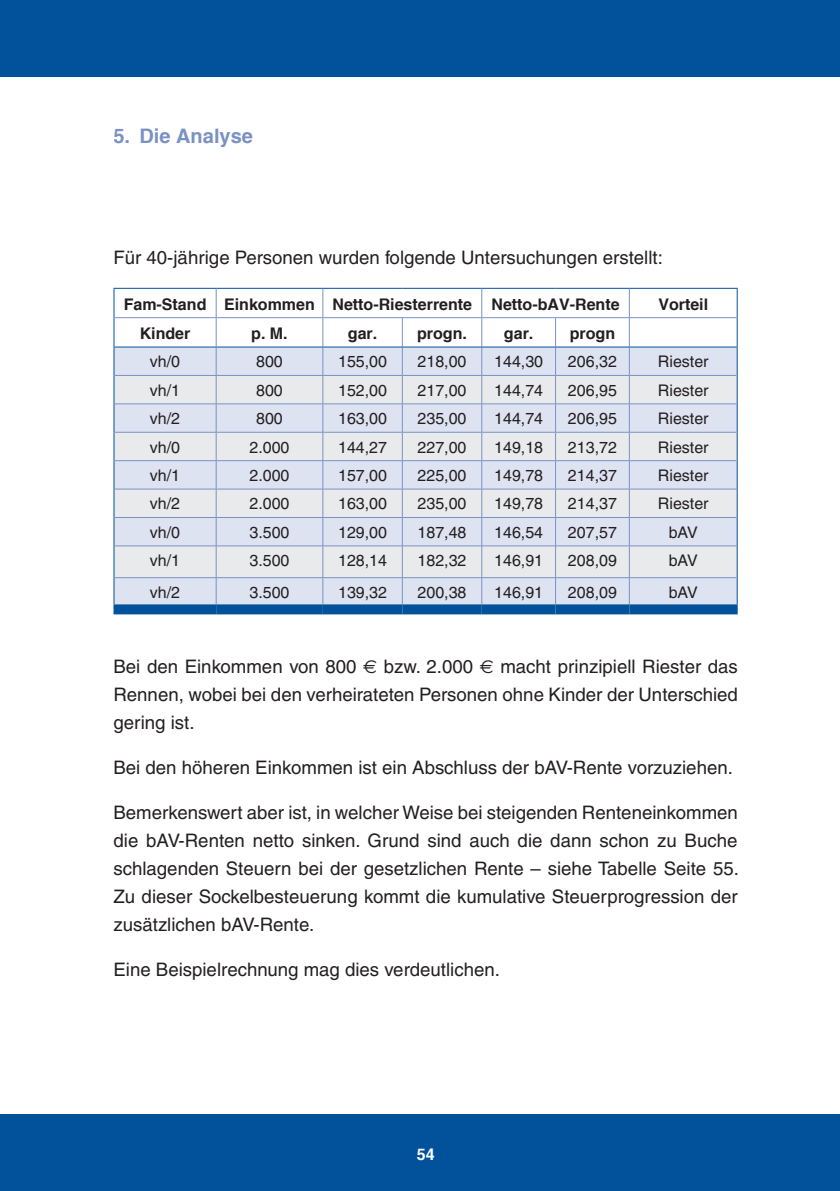
<style>
.page{position:relative;width:840px;height:1191px;background:#fff}
.page>*{position:absolute;margin:0;border:0;box-sizing:border-box;transform-origin:0 0}
.t1{font:700 20px "Helvetica";color:#7b91c4}
.t2{font:18.6px/28px "Helvetica";color:#231f20;text-align:justify}
.t3{font:16px "Helvetica";color:#231f20}
.t4{font:700 16px "Helvetica";color:#231f20}
.t5{font:700 16px "Helvetica";color:#fff}
.s1{font-family:"Euro Sans"}
</style>
<div class="page">
<div style="left:0;top:0;width:839px;height:76px;background:#01529b"></div>
<div style="left:0;top:1114px;width:839px;height:77px;background:#01529b"></div>
<div style="left:114px;top:578px;width:622px;height:26px;background:#dee3f1"></div>
<div style="left:114px;top:546px;width:622px;height:31px;background:#e9eaeb"></div>
<hr style="left:113px;top:546px;width:1px;height:31px;background:#01529b">
<hr style="left:736px;top:546px;width:1px;height:31px;background:#01529b">
<svg style="left:113px;top:577px;width:1px;height:27px"></svg>
<svg style="left:736px;top:577px;width:1px;height:27px"></svg>
<svg style="left:113px;top:288px;width:624px;height:258px"></svg>
<hr style="left:216px;top:546px;width:1px;height:31px;background:#7b91c4">
<hr style="left:322px;top:546px;width:1px;height:31px;background:#7b91c4">
<hr style="left:402px;top:546px;width:1px;height:31px;background:#7b91c4">
<hr style="left:481px;top:546px;width:1px;height:31px;background:#7b91c4">
<hr style="left:555px;top:546px;width:1px;height:31px;background:#7b91c4">
<hr style="left:628px;top:546px;width:1px;height:31px;background:#7b91c4">
<svg style="left:216px;top:578px;width:1px;height:26px"></svg>
<svg style="left:322px;top:578px;width:1px;height:26px"></svg>
<svg style="left:402px;top:578px;width:1px;height:26px"></svg>
<svg style="left:481px;top:578px;width:1px;height:26px"></svg>
<svg style="left:555px;top:578px;width:1px;height:26px"></svg>
<svg style="left:628px;top:578px;width:1px;height:26px"></svg>
<hr style="left:113px;top:346px;width:103px;height:1px;background:#01529b">
<hr style="left:216px;top:346px;width:107px;height:1px;background:#01529b">
<hr style="left:323px;top:346px;width:79px;height:1px;background:#01529b">
<hr style="left:402px;top:346px;width:79px;height:1px;background:#01529b">
<hr style="left:481px;top:346px;width:74px;height:1px;background:#01529b">
<hr style="left:555px;top:346px;width:74px;height:1px;background:#01529b">
<hr style="left:629px;top:346px;width:108px;height:1px;background:#01529b">
<div style="left:113px;top:604px;width:103px;height:10px;background:#01529b"></div>
<div style="left:216px;top:604px;width:107px;height:10px;background:#01529b"></div>
<div style="left:323px;top:604px;width:79px;height:10px;background:#01529b"></div>
<div style="left:402px;top:604px;width:79px;height:10px;background:#01529b"></div>
<div style="left:481px;top:604px;width:74px;height:10px;background:#01529b"></div>
<div style="left:555px;top:604px;width:74px;height:10px;background:#01529b"></div>
<div style="left:629px;top:604px;width:108px;height:10px;background:#01529b"></div>
<hr style="left:114px;top:577px;width:102px;height:1px;background:#7b91c4">
<hr style="left:216px;top:577px;width:107px;height:1px;background:#7b91c4">
<hr style="left:323px;top:577px;width:79px;height:1px;background:#7b91c4">
<hr style="left:402px;top:577px;width:79px;height:1px;background:#7b91c4">
<hr style="left:481px;top:577px;width:74px;height:1px;background:#7b91c4">
<hr style="left:555px;top:577px;width:74px;height:1px;background:#7b91c4">
<hr style="left:629px;top:577px;width:107px;height:1px;background:#7b91c4">
<hr style="left:114px;top:545px;width:102px;height:1px;background:#7b91c4">
<hr style="left:216px;top:545px;width:107px;height:1px;background:#7b91c4">
<hr style="left:323px;top:545px;width:79px;height:1px;background:#7b91c4">
<hr style="left:402px;top:545px;width:79px;height:1px;background:#7b91c4">
<hr style="left:481px;top:545px;width:74px;height:1px;background:#7b91c4">
<hr style="left:555px;top:545px;width:74px;height:1px;background:#7b91c4">
<hr style="left:629px;top:545px;width:107px;height:1px;background:#7b91c4">
<p class="t1" style="left:113px;top:124px;width:141px">5. Die Analyse</p>
<p class="t2" style="left:113px;top:243px;width:550px">Für 40-jährige Personen wurden folgende Untersuchungen erstellt:</p>
<p class="t4" style="left:124px;top:294px;width:497px">Fam-Stand Einkommen Netto-Riesterrente Netto-bAV-Rente</p>
<p class="t4" style="left:658px;top:294px;width:51px">Vorteil</p>
<p class="t4" style="left:140px;top:324px;width:52px">Kinder</p>
<p class="t4" style="left:251px;top:324px;width:38px">p. M.</p>
<p class="t4" style="left:348px;top:324px;width:31px">gar.</p>
<p class="t4" style="left:417px;top:324px;width:51px">progn.</p>
<p class="t4" style="left:503px;top:324px;width:31px">gar.</p>
<p class="t4" style="left:569px;top:324px;width:47px">progn</p>
<p class="t3" style="left:150px;top:352px;width:32px">vh/0</p>
<p class="t3" style="left:256px;top:352px;width:28px">800</p>
<p class="t3" style="left:338px;top:352px;width:50px">155,00</p>
<p class="t3" style="left:417px;top:352px;width:50px">218,00</p>
<p class="t3" style="left:494px;top:352px;width:50px">144,30</p>
<p class="t3" style="left:567px;top:352px;width:50px">206,32</p>
<p class="t3" style="left:657px;top:352px;width:52px">Riester</p>
<p class="t3" style="left:150px;top:381px;width:32px">vh/1</p>
<p class="t3" style="left:256px;top:381px;width:28px">800</p>
<p class="t3" style="left:338px;top:381px;width:50px">152,00</p>
<p class="t3" style="left:417px;top:381px;width:50px">217,00</p>
<p class="t3" style="left:494px;top:381px;width:50px">144,74</p>
<p class="t3" style="left:567px;top:381px;width:50px">206,95</p>
<p class="t3" style="left:657px;top:381px;width:52px">Riester</p>
<p class="t3" style="left:150px;top:409px;width:32px">vh/2</p>
<p class="t3" style="left:256px;top:409px;width:28px">800</p>
<p class="t3" style="left:338px;top:409px;width:50px">163,00</p>
<p class="t3" style="left:417px;top:409px;width:50px">235,00</p>
<p class="t3" style="left:494px;top:409px;width:50px">144,74</p>
<p class="t3" style="left:567px;top:409px;width:50px">206,95</p>
<p class="t3" style="left:657px;top:409px;width:52px">Riester</p>
<p class="t3" style="left:150px;top:438px;width:32px">vh/0</p>
<p class="t3" style="left:249px;top:438px;width:42px">2.000</p>
<p class="t3" style="left:338px;top:438px;width:50px">144,27</p>
<p class="t3" style="left:417px;top:438px;width:50px">227,00</p>
<p class="t3" style="left:494px;top:438px;width:50px">149,18</p>
<p class="t3" style="left:567px;top:438px;width:50px">213,72</p>
<p class="t3" style="left:657px;top:438px;width:52px">Riester</p>
<p class="t3" style="left:150px;top:466px;width:32px">vh/1</p>
<p class="t3" style="left:249px;top:466px;width:42px">2.000</p>
<p class="t3" style="left:338px;top:466px;width:50px">157,00</p>
<p class="t3" style="left:417px;top:466px;width:50px">225,00</p>
<p class="t3" style="left:494px;top:466px;width:50px">149,78</p>
<p class="t3" style="left:567px;top:466px;width:50px">214,37</p>
<p class="t3" style="left:657px;top:466px;width:52px">Riester</p>
<p class="t3" style="left:150px;top:494px;width:32px">vh/2</p>
<p class="t3" style="left:249px;top:494px;width:42px">2.000</p>
<p class="t3" style="left:338px;top:494px;width:50px">163,00</p>
<p class="t3" style="left:417px;top:494px;width:50px">235,00</p>
<p class="t3" style="left:494px;top:494px;width:50px">149,78</p>
<p class="t3" style="left:567px;top:494px;width:50px">214,37</p>
<p class="t3" style="left:657px;top:494px;width:52px">Riester</p>
<p class="t3" style="left:150px;top:523px;width:32px">vh/0</p>
<p class="t3" style="left:249px;top:523px;width:42px">3.500</p>
<p class="t3" style="left:338px;top:523px;width:50px">129,00</p>
<p class="t3" style="left:417px;top:523px;width:50px">187,48</p>
<p class="t3" style="left:494px;top:523px;width:50px">146,54</p>
<p class="t3" style="left:567px;top:523px;width:50px">207,57</p>
<p class="t3" style="left:668px;top:523px;width:31px">bAV</p>
<p class="t3" style="left:150px;top:551px;width:32px">vh/1</p>
<p class="t3" style="left:249px;top:551px;width:42px">3.500</p>
<p class="t3" style="left:338px;top:551px;width:50px">128,14</p>
<p class="t3" style="left:417px;top:551px;width:50px">182,32</p>
<p class="t3" style="left:494px;top:551px;width:50px">146,91</p>
<p class="t3" style="left:567px;top:551px;width:50px">208,09</p>
<p class="t3" style="left:668px;top:551px;width:31px">bAV</p>
<p class="t3" style="left:150px;top:583px;width:32px">vh/2</p>
<p class="t3" style="left:249px;top:583px;width:42px">3.500</p>
<p class="t3" style="left:338px;top:583px;width:50px">139,32</p>
<p class="t3" style="left:417px;top:583px;width:50px">200,38</p>
<p class="t3" style="left:494px;top:583px;width:50px">146,91</p>
<p class="t3" style="left:567px;top:583px;width:50px">208,09</p>
<p class="t3" style="left:668px;top:583px;width:31px">bAV</p>
<p class="t2" style="left:113px;top:652px;width:625px">Bei den Einkommen von 800 <span class="s1">€</span> bzw. 2.000 <span class="s1">€</span> macht prinzipiell Riester das Rennen, wobei bei den verheirateten Personen ohne Kinder der Unterschied gering ist.</p>
<p class="t2" style="left:113px;top:753px;width:620px">Bei den höheren Einkommen ist ein Abschluss der bAV-Rente vorzuziehen.</p>
<p class="t2" style="left:113px;top:798px;width:626px">Bemerkenswert aber ist, in welcher Weise bei steigenden Renteneinkommen die bAV-Renten netto sinken. Grund sind auch die dann schon zu Buche schlagenden Steuern bei der gesetzlichen Rente – siehe Tabelle Seite 55.<br>Zu dieser Sockelbesteuerung kommt die kumulative Steuerprogression der zusätzlichen bAV-Rente.</p>
<p class="t2" style="left:113px;top:955px;width:387px">Eine Beispielrechnung mag dies verdeutlichen.</p>
<p class="t5" style="left:416px;top:1144px;width:19px">54</p>
</div>
